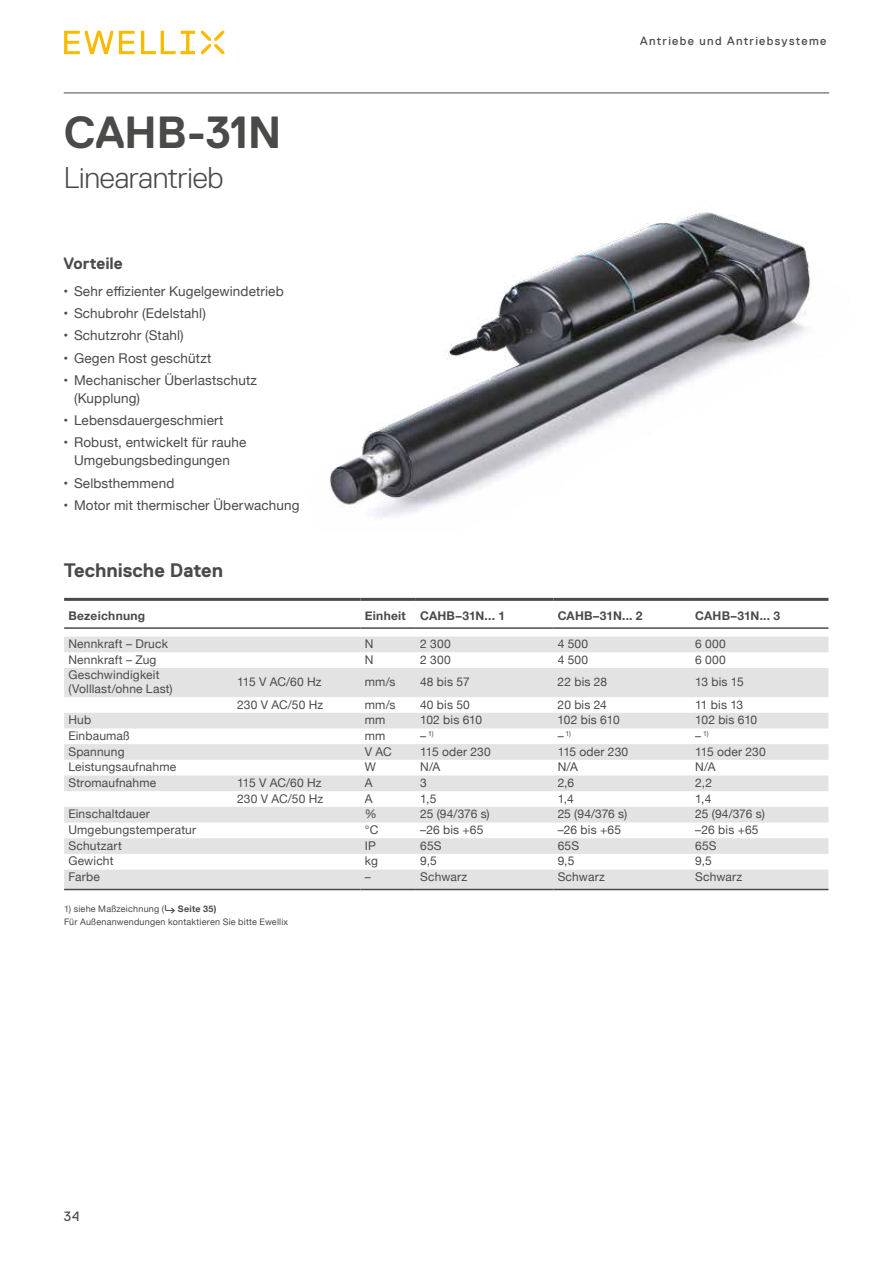
<style>
.page{position:relative;width:893px;height:1263px;background:#fff}
.page>*{position:absolute;margin:0;border:0;box-sizing:border-box;transform-origin:0 0}
.t1{font:700 45px "Replica Std";letter-spacing:-.01em;color:#4a4a49}
.t2{font:300 30px "Replica Std";letter-spacing:-.005em;color:#4a4a49}
.t3{font:700 19.5px "Replica Std";letter-spacing:-.005em;color:#4a4a49}
.t4{font:700 16.5px "Replica Std";color:#4a4a49}
.t5{font:13.5px/18px "Helvetica Neue";letter-spacing:.01em;color:#4a4a49}
.t6{font:13.5px "Replica Std";color:#4a4a49}
.t7{font:12px/13.5px "Helvetica Neue";letter-spacing:.015em;color:#4a4a49}
.t8{font:700 12px "Helvetica Neue";letter-spacing:.02em;color:#4a4a49}
.t9{font:12px "Replica Std";letter-spacing:.11em;color:#4a4a49}
.t10{font:9px/13.5px "Helvetica Neue";letter-spacing:.025em;color:#4a4a49}
.t11{font:7.05px "Helvetica Neue";color:#4a4a49}
.s1{font-size:12px}
.s2{font-weight:700}
</style>
<div class="page">
<hr style="left:64px;top:93px;width:765px;height:1px;background:#4a4a49">
<svg style="left:64px;top:31px;width:131px;height:23px"></svg>
<svg style="left:201px;top:31px;width:23px;height:23px"></svg>
<img style="left:330px;top:212px;width:481px;height:305px">
<svg style="left:64px;top:637px;width:764px;height:252px;fill:#e3e3e3"></svg>
<hr style="left:64px;top:598px;width:169px;height:3px;background:#4a4a49">
<hr style="left:233px;top:598px;width:128px;height:3px;background:#4a4a49">
<hr style="left:361px;top:598px;width:55px;height:3px;background:#4a4a49">
<hr style="left:416px;top:598px;width:137px;height:3px;background:#4a4a49">
<hr style="left:553px;top:598px;width:138px;height:3px;background:#4a4a49">
<hr style="left:691px;top:598px;width:137px;height:3px;background:#4a4a49">
<hr style="left:64px;top:889px;width:169px;height:1px;background:#4a4a49">
<hr style="left:233px;top:889px;width:128px;height:1px;background:#4a4a49">
<hr style="left:361px;top:889px;width:55px;height:1px;background:#4a4a49">
<hr style="left:416px;top:889px;width:137px;height:1px;background:#4a4a49">
<hr style="left:553px;top:889px;width:138px;height:1px;background:#4a4a49">
<hr style="left:691px;top:889px;width:137px;height:1px;background:#4a4a49">
<hr style="left:64px;top:627px;width:169px;height:2px;background:#4a4a49">
<hr style="left:233px;top:627px;width:128px;height:2px;background:#4a4a49">
<hr style="left:361px;top:627px;width:55px;height:2px;background:#4a4a49">
<hr style="left:416px;top:627px;width:137px;height:2px;background:#4a4a49">
<hr style="left:553px;top:627px;width:138px;height:2px;background:#4a4a49">
<hr style="left:691px;top:627px;width:137px;height:2px;background:#4a4a49">
<h1 class="t1" style="left:64px;top:108px;width:219px">CAHB-31N</h1>
<h2 class="t2" style="left:64px;top:161px;width:161px">Linearantrieb</h2>
<h3 class="t4" style="left:63px;top:254px;width:61px">Vorteile</h3>
<p class="t5" style="left:63px;top:283px;width:222px">• Sehr effizienter Kugelgewindetrieb</p>
<p class="t5" style="left:63px;top:305px;width:144px">• Schubrohr (Edelstahl)</p>
<p class="t5" style="left:63px;top:327px;width:122px">• Schutzrohr (Stahl)</p>
<p class="t5" style="left:63px;top:350px;width:150px">• Gegen Rost geschützt</p>
<p class="t5" style="left:74px;top:372px;width:185px;text-indent:-11px">• Mechanischer Überlastschutz (Kupplung)</p>
<p class="t5" style="left:63px;top:412px;width:162px">• Lebensdauergeschmiert</p>
<p class="t5" style="left:63px;top:434px;width:185px;text-align:center">• Robust, entwickelt für rauhe<br>Umgebungsbedingungen</p>
<p class="t5" style="left:63px;top:474px;width:113px">• Selbsthemmend</p>
<p class="t5" style="left:63px;top:497px;width:238px">• Motor mit thermischer Überwachung</p>
<h3 class="t3" style="left:64px;top:559px;width:161px">Technische Daten</h3>
<p class="t9" style="left:640px;top:34px;width:188px">Antriebe und Antriebsysteme</p>
<p class="t8" style="left:68px;top:606px;width:78px">Bezeichnung</p>
<p class="t8" style="left:365px;top:606px;width:142px">Einheit CAHB–31N... 1</p>
<p class="t8" style="left:558px;top:606px;width:86px">CAHB–31N... 2</p>
<p class="t8" style="left:695px;top:606px;width:86px">CAHB–31N... 3</p>
<p class="t7" style="left:68px;top:638px;width:101px">Nennkraft – Druck</p>
<p class="t7" style="left:365px;top:638px;width:10px">N</p>
<p class="t7" style="left:420px;top:638px;width:32px">2 300</p>
<p class="t7" style="left:558px;top:638px;width:32px">4 500</p>
<p class="t7" style="left:695px;top:638px;width:32px">6 000</p>
<p class="t7" style="left:68px;top:653px;width:90px">Nennkraft – Zug</p>
<p class="t7" style="left:365px;top:653px;width:10px">N</p>
<p class="t7" style="left:420px;top:653px;width:32px">2 300</p>
<p class="t7" style="left:558px;top:653px;width:32px">4 500</p>
<p class="t7" style="left:695px;top:653px;width:32px">6 000</p>
<p class="t7" style="left:68px;top:669px;width:106px">Geschwindigkeit (Volllast/ohne Last)</p>
<p class="t7" style="left:237px;top:676px;width:86px">115 V AC/60 Hz</p>
<p class="t7" style="left:365px;top:676px;width:32px">mm/s</p>
<p class="t7" style="left:420px;top:676px;width:51px">48 bis 57</p>
<p class="t7" style="left:558px;top:676px;width:51px">22 bis 28</p>
<p class="t7" style="left:695px;top:676px;width:50px">13 bis 15</p>
<p class="t7" style="left:237px;top:698px;width:87px">230 V AC/50 Hz</p>
<p class="t7" style="left:365px;top:698px;width:32px">mm/s</p>
<p class="t7" style="left:420px;top:698px;width:51px">40 bis 50</p>
<p class="t7" style="left:558px;top:698px;width:51px">20 bis 24</p>
<p class="t7" style="left:695px;top:698px;width:50px">11 bis 13</p>
<p class="t7" style="left:68px;top:714px;width:24px">Hub</p>
<p class="t7" style="left:365px;top:714px;width:22px">mm</p>
<p class="t7" style="left:420px;top:714px;width:64px">102 bis 610</p>
<p class="t7" style="left:558px;top:714px;width:64px">102 bis 610</p>
<p class="t7" style="left:695px;top:714px;width:64px">102 bis 610</p>
<p class="t7" style="left:68px;top:729px;width:63px">Einbaumaß</p>
<p class="t7" style="left:365px;top:729px;width:22px">mm</p>
<p class="t11" style="left:420px;top:728px;width:15px"><span class="s1">–</span> 1)</p>
<p class="t11" style="left:558px;top:728px;width:15px"><span class="s1">–</span> 1)</p>
<p class="t11" style="left:695px;top:728px;width:15px"><span class="s1">–</span> 1)</p>
<p class="t7" style="left:68px;top:745px;width:58px">Spannung</p>
<p class="t7" style="left:365px;top:745px;width:29px">V AC</p>
<p class="t7" style="left:420px;top:745px;width:72px">115 oder 230</p>
<p class="t7" style="left:558px;top:745px;width:72px">115 oder 230</p>
<p class="t7" style="left:695px;top:745px;width:72px">115 oder 230</p>
<p class="t7" style="left:68px;top:761px;width:109px">Leistungsaufnahme</p>
<p class="t7" style="left:365px;top:761px;width:13px">W</p>
<p class="t7" style="left:420px;top:761px;width:22px">N/A</p>
<p class="t7" style="left:558px;top:761px;width:22px">N/A</p>
<p class="t7" style="left:695px;top:761px;width:22px">N/A</p>
<p class="t7" style="left:68px;top:777px;width:89px">Stromaufnahme</p>
<p class="t7" style="left:237px;top:777px;width:86px">115 V AC/60 Hz</p>
<p class="t7" style="left:365px;top:777px;width:9px">A</p>
<p class="t7" style="left:420px;top:777px;width:8px">3</p>
<p class="t7" style="left:558px;top:777px;width:18px">2,6</p>
<p class="t7" style="left:695px;top:777px;width:18px">2,2</p>
<p class="t7" style="left:237px;top:792px;width:87px">230 V AC/50 Hz</p>
<p class="t7" style="left:365px;top:792px;width:9px">A</p>
<p class="t7" style="left:420px;top:792px;width:18px">1,5</p>
<p class="t7" style="left:558px;top:792px;width:18px">1,4</p>
<p class="t7" style="left:695px;top:792px;width:18px">1,4</p>
<p class="t7" style="left:68px;top:808px;width:83px">Einschaltdauer</p>
<p class="t7" style="left:365px;top:808px;width:13px">%</p>
<p class="t7" style="left:420px;top:808px;width:71px">25 (94/376 s)</p>
<p class="t7" style="left:558px;top:808px;width:71px">25 (94/376 s)</p>
<p class="t7" style="left:695px;top:808px;width:71px">25 (94/376 s)</p>
<p class="t7" style="left:68px;top:824px;width:129px">Umgebungstemperatur</p>
<p class="t7" style="left:365px;top:824px;width:15px">°C</p>
<p class="t7" style="left:420px;top:824px;width:65px">–26 bis +65</p>
<p class="t7" style="left:558px;top:824px;width:65px">–26 bis +65</p>
<p class="t7" style="left:695px;top:824px;width:65px">–26 bis +65</p>
<p class="t7" style="left:68px;top:839px;width:55px">Schutzart</p>
<p class="t7" style="left:365px;top:839px;width:13px">IP</p>
<p class="t7" style="left:420px;top:839px;width:23px">65S</p>
<p class="t7" style="left:558px;top:839px;width:23px">65S</p>
<p class="t7" style="left:695px;top:839px;width:23px">65S</p>
<p class="t7" style="left:68px;top:855px;width:47px">Gewicht</p>
<p class="t7" style="left:365px;top:855px;width:15px">kg</p>
<p class="t7" style="left:420px;top:855px;width:18px">9,5</p>
<p class="t7" style="left:558px;top:855px;width:18px">9,5</p>
<p class="t7" style="left:695px;top:855px;width:18px">9,5</p>
<p class="t7" style="left:68px;top:871px;width:33px">Farbe</p>
<p class="t7" style="left:365px;top:871px;width:7px">–</p>
<p class="t7" style="left:420px;top:871px;width:49px">Schwarz</p>
<p class="t7" style="left:558px;top:871px;width:49px">Schwarz</p>
<p class="t7" style="left:695px;top:871px;width:49px">Schwarz</p>
<p class="t10" style="left:64px;top:902px;width:226px">1) siehe Maßzeichnung (<span class="s2">⮑ Seite 35)<br></span>Für Außenanwendungen kontaktieren Sie bitte Ewellix</p>
<p class="t6" style="left:64px;top:1209px;width:17px">34</p>
</div>
